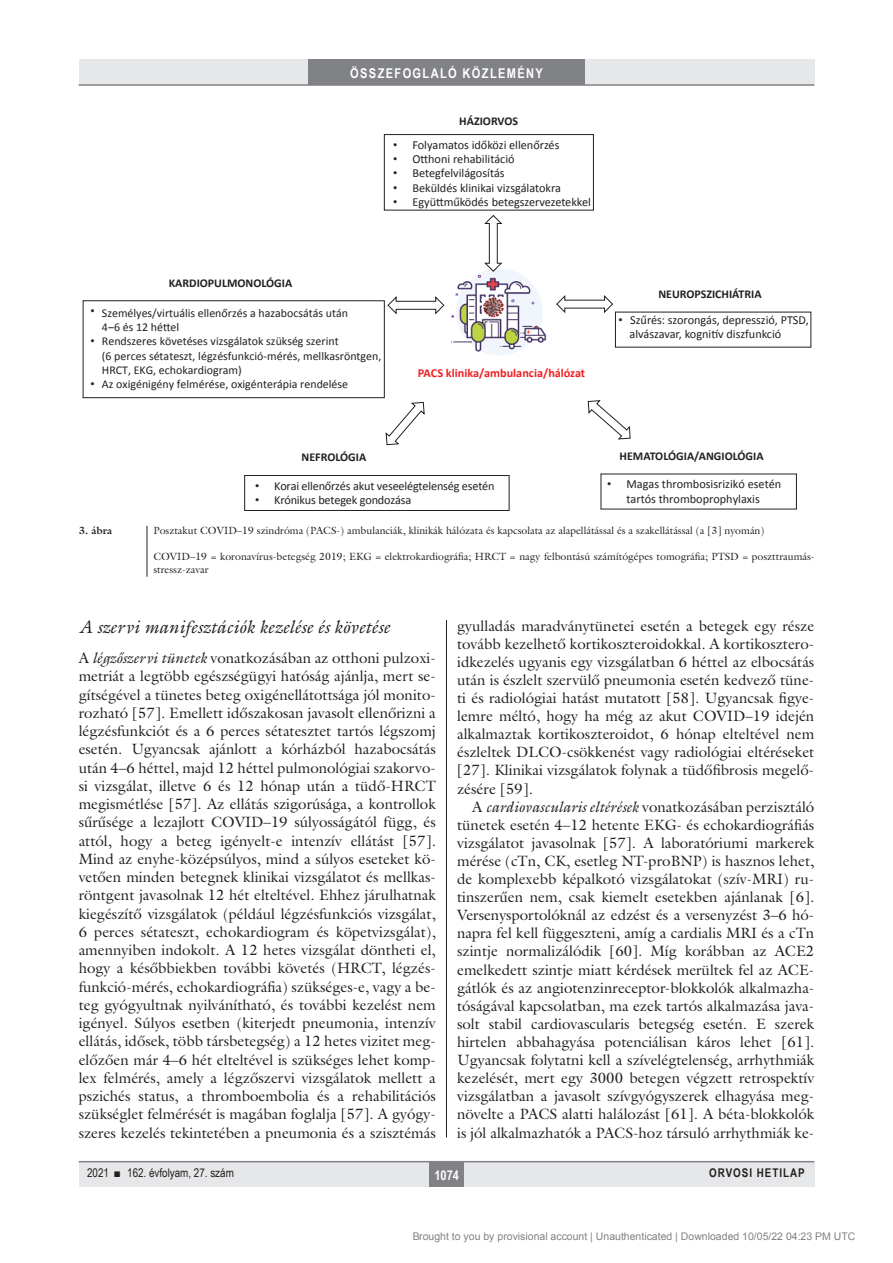
<style>
.page{position:relative;width:893px;height:1263px;background:#fff}
.page>*{position:absolute;margin:0;border:0;box-sizing:border-box;transform-origin:0 0}
.alcimkurziv{font:italic 18px "Galliard Reg";color:#231f20}
.Body_tompa{font:15px/18.3px "Galliard Reg";color:#231f20;text-align:justify}
.Body_Text{font:15px/18.1px "Galliard Reg";color:#231f20;text-align:justify}
.t1{font:700 13.5px "Arial Narrow";letter-spacing:.1em;color:#fff}
.t2{font:12.3px/14.2px "Calibri";color:#231f20}
.t3{font:700 12.3px "Calibri";color:#ee1f23}
.t4{font:12px/14.2px "Calibri";color:#231f20}
.t5{font:700 12px "Calibri";color:#231f20}
.t6{font:12px "Arial Narrow";color:#231f20}
.t7{font:700 12px "Arial Narrow";letter-spacing:.08em;color:#231f20}
.t8{font:12px "Arial";color:#231f20}
.kepalairas2{font:10.5px/13.5px "Galliard Reg";color:#231f20}
.t9{font:10.5px "Arial";color:rgb(0 0 0/.5)}
.kepalairas1{font:700 10.5px "Galliard Reg";color:#231f20}
.s1{font-family:"Arial";font-size:12px}
.s2{font-family:"Arial"}
.s3{font-style:italic}
</style>
<div class="page">
<div style="left:79px;top:1161px;width:735px;height:25px;background:#e6e7e9"></div>
<hr style="left:79px;top:1161px;width:735px;height:1px;background:#808285">
<div style="left:430px;top:1161px;width:34px;height:25px;background:#808285"></div>
<div style="left:79px;top:60px;width:735px;height:25px;background:#e6e7e9"></div>
<div style="left:308px;top:60px;width:277px;height:25px;background:#808285"></div>
<hr style="left:79px;top:84px;width:735px;height:2px;background:#808285">
<hr style="left:446px;top:111px;width:1px;height:1026px;background:#231f20">
<img style="left:446px;top:258px;width:101px;height:108px">
<img style="left:482px;top:297px;width:22px;height:21px">
<svg style="left:483px;top:215px;width:20px;height:57px"></svg>
<svg style="left:387px;top:296px;width:58px;height:19px"></svg>
<svg style="left:556px;top:295px;width:57px;height:18px"></svg>
<svg style="left:385px;top:402px;width:40px;height:43px"></svg>
<svg style="left:587px;top:400px;width:44px;height:40px"></svg>
<div style="left:384px;top:134px;width:210px;height:76px;border:1px solid #231f20"></div>
<div style="left:244px;top:475px;width:265px;height:36px;border:1px solid #231f20"></div>
<div style="left:83px;top:300px;width:302px;height:98px;border:1px solid #231f20"></div>
<div style="left:79px;top:526px;width:736px;height:94px;background:#fff"></div>
<hr style="left:147px;top:526px;width:1px;height:51px;background:#231f20">
<p class="t1" style="left:350px;top:63px;width:194px">ÖSSZEFOGLALÓ KÖZLEMÉNY</p>
<p class="t5" style="left:459px;top:113px;width:60px">HÁZIORVOS</p>
<p class="t2" style="left:393px;top:138px;width:168px"><span class="s1">•</span> Folyamatos időközi ellenőrzés</p>
<p class="t2" style="left:393px;top:152px;width:123px"><span class="s1">•</span> Otthoni rehabilitáció</p>
<p class="t2" style="left:393px;top:166px;width:113px"><span class="s1">•</span> Betegfelvilágosítás</p>
<p class="t2" style="left:393px;top:180px;width:169px"><span class="s1">•</span> Beküldés klinikai vizsgálatokra</p>
<p class="t2" style="left:393px;top:195px;width:199px"><span class="s1">•</span> Együttműködés betegszervezetekkel</p>
<p class="t5" style="left:169px;top:275px;width:125px">KARDIOPULMONOLÓGIA</p>
<p class="t4" style="left:102px;top:305px;width:281px;text-indent:-12px"><span class="s2">•</span> Személyes/virtuális ellenőrzés a hazabocsátás után<br>4‒6 és 12 héttel<br>Rendszeres követéses vizsgálatok szükség szerint<br>(6 perces sétateszt, légzésfunkció-mérés, mellkasröntgen, HRCT, EKG, echokardiogram)<br>Az oxigénigény felmérése, oxigénterápia rendelése</p>
<p class="t8" style="left:90px;top:333px;width:6px">•</p>
<p class="t8" style="left:90px;top:376px;width:6px">•</p>
<p class="t3" style="left:418px;top:365px;width:169px">PACS klinika/ambulancia/hálózat</p>
<p class="t5" style="left:658px;top:286px;width:105px">NEUROPSZICHIÁTRIA</p>
<p class="t2" style="left:629px;top:312px;width:181px;text-indent:-11px"><span class="s1">•</span> Szűrés: szorongás, depresszió, PTSD, alvászavar, kognitív diszfunkció</p>
<p class="t5" style="left:302px;top:449px;width:66px">NEFROLÓGIA</p>
<p class="t2" style="left:255px;top:478px;width:241px"><span class="s1">•</span> Korai ellenőrzés akut veseelégtelenség esetén</p>
<p class="t2" style="left:255px;top:493px;width:158px"><span class="s1">•</span> Krónikus betegek gondozása</p>
<p class="t5" style="left:620px;top:449px;width:146px">HEMATOLÓGIA/ANGIOLÓGIA</p>
<p class="t2" style="left:607px;top:477px;width:176px;line-height:14.7px;text-align:center"><span class="s1">•</span> Magas thrombosisrizikó esetén tartós thromboprophylaxis</p>
<p class="kepalairas1" style="left:79px;top:524px;width:35px">3. ábra</p>
<p class="kepalairas2" style="left:153px;top:524px;width:613px">Posztakut COVID–19 szindróma (PACS-) ambulanciák, klinikák hálózata és kapcsolata az alapellátással és a szakellátással (a [3] nyomán)</p>
<p class="kepalairas2" style="left:153px;top:549px;width:663px">COVID–19 = koronavírus-betegség 2019; EKG = elektrokardiográfia; HRCT = nagy felbontású számítógépes tomográfia; PTSD = poszttraumás&shy;stressz-zavar</p>
<p class="alcimkurziv" style="left:79px;top:615px;width:313px">A szervi manifesztációk kezelése és követése</p>
<p class="Body_tompa" style="left:79px;top:648px;width:359px">A <span class="s3">légzőszervi tünetek</span> vonatkozásában az otthoni pulzoxi&shy;metriát a legtöbb egészségügyi hatóság ajánlja, mert se&shy;gítségével a tünetes beteg oxigénellátottsága jól monito&shy;rozható [57]. Emellett időszakosan javasolt ellenőrizni a légzésfunkciót és a 6 perces sétatesztet tartós légszomj esetén. Ugyancsak ajánlott a kórházból hazabocsátás után 4–6 héttel, majd 12 héttel pulmonológiai szakorvo&shy;si vizsgálat, illetve 6 és 12 hónap után a tüdő-HRCT megismétlése [57]. Az ellátás szigorúsága, a kontrollok sűrűsége a lezajlott COVID–19 súlyosságától függ, és attól, hogy a beteg igényelt-e intenzív ellátást [57].<br>Mind az enyhe-középsúlyos, mind a súlyos eseteket kö&shy;vetően minden betegnek klinikai vizsgálatot és mellkas&shy;röntgent javasolnak 12 hét elteltével. Ehhez járulhatnak kiegészítő vizsgálatok (például légzésfunkciós vizsgálat, 6 perces sétateszt, echokardiogram és köpetvizsgálat), amennyiben indokolt. A 12 hetes vizsgálat döntheti el, hogy a későbbiekben további követés (HRCT, légzés&shy;funkció-mérés, echokardiográfia) szükséges-e, vagy a be&shy;teg gyógyultnak nyilvánítható, és további kezelést nem igényel. Súlyos esetben (kiterjedt pneumonia, intenzív ellátás, idősek, több társbetegség) a 12 hetes vizitet meg&shy;előzően már 4–6 hét elteltével is szükséges lehet komp&shy;lex felmérés, amely a légzőszervi vizsgálatok mellett a pszichés status, a thromboembolia és a rehabilitációs szükséglet felmérését is magában foglalja [57]. A gyógy&shy;szeres kezelés tekintetében a pneumonia és a szisztémás</p>
<p class="Body_tompa" style="left:457px;top:616px;width:359px">gyulladás maradványtünetei esetén a betegek egy része tovább kezelhető kortikoszteroidokkal. A kortikosztero&shy;idkezelés ugyanis egy vizsgálatban 6 héttel az elbocsátás után is észlelt szervülő pneumonia esetén kedvező tüne&shy;ti és radiológiai hatást mutatott [58]. Ugyancsak figye&shy;lemre méltó, hogy ha még az akut COVID–19 idején alkalmaztak kortikoszteroidot, 6 hónap elteltével nem észleltek DLCO-csökkenést vagy radiológiai eltéréseket [27]. Klinikai vizsgálatok folynak a tüdőfibrosis megelő&shy;zésére [59].</p>
<p class="Body_Text" style="left:457px;top:797px;width:359px;text-indent:15px">A <span class="s3">cardiovascularis eltérések</span> vonatkozásában perzisztáló tünetek esetén 4–12 hetente EKG- és echokardiográfiás vizsgálatot javasolnak [57]. A laboratóriumi markerek mérése (cTn, CK, esetleg NT-proBNP) is hasznos lehet, de komplexebb képalkotó vizsgálatokat (szív-MRI) ru&shy;tinszerűen nem, csak kiemelt esetekben ajánlanak [6].<br>Versenysportolóknál az edzést és a versenyzést 3–6 hó&shy;napra fel kell függeszteni, amíg a cardialis MRI és a cTn szintje normalizálódik [60]. Míg korábban az ACE2 emelkedett szintje miatt kérdések merültek fel az ACE&shy;gátlók és az angiotenzinreceptor-blokkolók alkalmazha&shy;tóságával kapcsolatban, ma ezek tartós alkalmazása java&shy;solt stabil cardiovascularis betegség esetén. E szerek hirtelen abbahagyása potenciálisan káros lehet [61].<br>Ugyancsak folytatni kell a szívelégtelenség, arrhythmiák kezelését, mert egy 3000 betegen végzett retrospektív vizsgálatban a javasolt szívgyógyszerek elhagyása meg&shy;növelte a PACS alatti halálozást [61]. A béta-blokkolók is jól alkalmazhatók a PACS-hoz társuló arrhythmiák ke-</p>
<p class="t6" style="left:87px;top:1164px;width:148px">2021 ■ 162. évfolyam, 27. szám</p>
<p class="t1" style="left:434px;top:1165px;width:26px">1074</p>
<p class="t7" style="left:709px;top:1164px;width:97px">ORVOSI HETILAP</p>
<p class="t9" style="left:412px;top:1231px;width:445px">Brought to you by provisional account | Unauthenticated | Downloaded 10/05/22 04:23 PM UTC</p>
</div>
